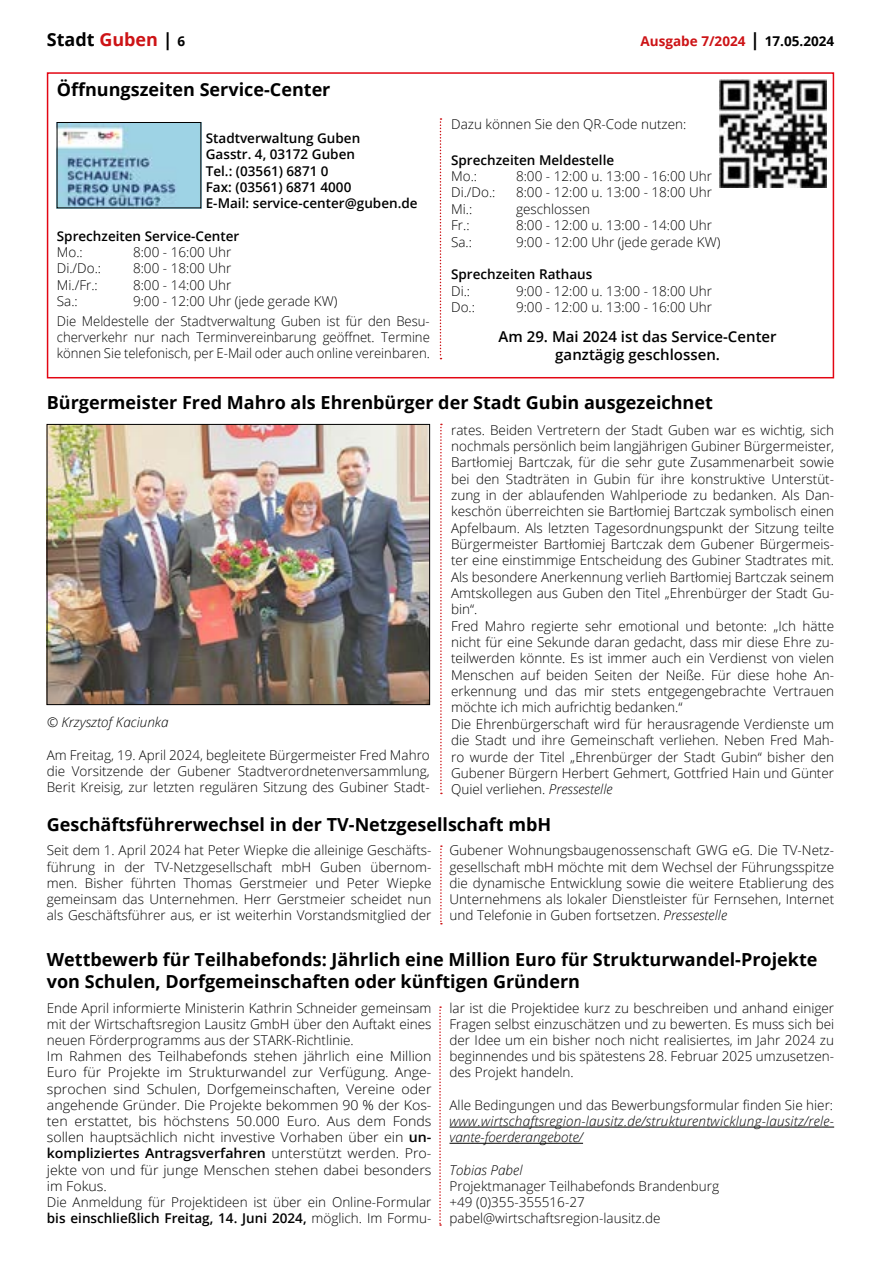
<style>
.page{position:relative;width:881px;height:1263px;background:#fff}
.page>*{position:absolute;margin:0;border:0;box-sizing:border-box;transform-origin:0 0}
.t1{font:700 18px/21.6px "Open Sans";color:#000}
.t2{font:600 15px/18px "Open Sans";color:#000;text-align:center}
.t3{font:300 13.5px/16.2px "Open Sans";color:#000}
.t4{font:600 13.5px/16.2px "Open Sans";color:#000}
.t5{font:italic 300 13.5px/16.2px "Open Sans";letter-spacing:.015em;color:#000}
.t6{font:700 13.5px "Open Sans";color:#cd1316}
.s1{color:#cd1316}
.s2{font-size:13.5px}
.s3{font-size:18px;color:#000}
.s4{color:#000}
.s5{font-style:italic}
.s6{font-weight:600}
</style>
<div class="page">
<svg style="left:439px;top:118px;width:2px;height:241px"></svg>
<img style="left:59px;top:124px;width:140px;height:82px">
<div style="left:57px;top:122px;width:144px;height:86px;border:1px solid #000"></div>
<div style="left:47px;top:72px;width:786px;height:306px;border:2px solid #e30613"></div>
<img style="left:719px;top:80px;width:107px;height:107px">
<img style="left:49px;top:426px;width:378px;height:277px">
<div style="left:47px;top:424px;width:382px;height:281px;border:1px solid #000"></div>
<hr style="left:449px;top:1127px;width:384px;height:1px;background:#000">
<hr style="left:449px;top:1143px;width:134px;height:1px;background:#000">
<svg style="left:440px;top:424px;width:2px;height:370px"></svg>
<svg style="left:440px;top:845px;width:2px;height:79px"></svg>
<svg style="left:439px;top:1006px;width:2px;height:220px"></svg>
<h1 class="t1" style="left:47px;top:28px;width:140px">Stadt <span class="s1">Guben</span> | <span class="s2">6</span></h1>
<p class="t6" style="left:640px;top:32px;width:195px">Ausgabe 7/2024 <span class="s3">|</span> <span class="s4">17.05.2024</span></p>
<h1 class="t1" style="left:57px;top:78px;width:275px">Öffnungszeiten Service-Center</h1>
<p class="t4" style="left:206px;top:130px;width:213px">Stadtverwaltung Guben<br>Gasstr. 4, 03172 Guben<br>Tel.: (03561) 6871 0<br>Fax: (03561) 6871 4000<br>E-Mail: service-center@guben.de</p>
<p class="t4" style="left:57px;top:228px;width:184px">Sprechzeiten Service-Center</p>
<p class="t3" style="left:57px;top:244px;width:27px">Mo.:</p>
<p class="t3" style="left:133px;top:244px;width:100px">8:00 - 16:00 Uhr</p>
<p class="t3" style="left:57px;top:260px;width:46px">Di./Do.:</p>
<p class="t3" style="left:133px;top:260px;width:100px">8:00 - 18:00 Uhr</p>
<p class="t3" style="left:57px;top:276px;width:42px">Mi./Fr.:</p>
<p class="t3" style="left:133px;top:276px;width:100px">8:00 - 14:00 Uhr</p>
<p class="t3" style="left:57px;top:293px;width:22px">Sa.:</p>
<p class="t3" style="left:451px;top:116px;width:237px">Dazu können Sie den QR-Code nutzen:</p>
<p class="t4" style="left:451px;top:152px;width:164px">Sprechzeiten Meldestelle</p>
<p class="t3" style="left:451px;top:168px;width:27px">Mo.:</p>
<p class="t3" style="left:516px;top:168px;width:197px">8:00 - 12:00 u. 13:00 - 16:00 Uhr</p>
<p class="t3" style="left:451px;top:184px;width:46px">Di./Do.:</p>
<p class="t3" style="left:516px;top:184px;width:197px">8:00 - 12:00 u. 13:00 - 18:00 Uhr</p>
<p class="t3" style="left:451px;top:200px;width:23px">Mi.:</p>
<p class="t3" style="left:516px;top:200px;width:76px">geschlossen</p>
<p class="t3" style="left:451px;top:217px;width:20px">Fr.:</p>
<p class="t3" style="left:516px;top:217px;width:197px">8:00 - 12:00 u. 13:00 - 14:00 Uhr</p>
<p class="t3" style="left:451px;top:233px;width:22px">Sa.:</p>
<p class="t3" style="left:516px;top:233px;width:206px">9:00 - 12:00 Uhr (jede gerade KW)</p>
<p class="t4" style="left:451px;top:266px;width:143px">Sprechzeiten Rathaus</p>
<p class="t3" style="left:451px;top:282px;width:21px">Di.:</p>
<p class="t3" style="left:516px;top:282px;width:197px">9:00 - 12:00 u. 13:00 - 18:00 Uhr</p>
<p class="t3" style="left:451px;top:298px;width:25px">Do.:</p>
<p class="t3" style="left:516px;top:298px;width:197px">9:00 - 12:00 u. 13:00 - 16:00 Uhr</p>
<p class="t2" style="left:498px;top:327px;width:279px">Am 29. Mai 2024 ist das Service-Center ganztägig geschlossen.</p>
<h1 class="t1" style="left:47px;top:391px;width:667px">Bürgermeister Fred Mahro als Ehrenbürger der Stadt Gubin ausgezeichnet</h1>
<p class="t3" style="left:57px;top:291px;width:374px;line-height:19.5px;text-indent:76px">9:00 - 12:00 Uhr (jede gerade KW)<br>Die Meldestelle der Stadtverwaltung Guben ist für den Besu-</p>
<p class="t3" style="left:57px;top:329px;width:374px">cherverkehr nur nach Terminvereinbarung geöffnet. Termine können Sie telefonisch, per E-Mail oder auch online vereinbaren.</p>
<p class="t3" style="left:451px;top:421px;width:384px">rates. Beiden Vertretern der Stadt Guben war es wichtig, sich nochmals persönlich beim langjährigen Gubiner Bürgermeister, Bartłomiej Bartczak, für die sehr gute Zusammenarbeit sowie bei den Stadträten in Gubin für ihre konstruktive Unterstüt&shy;zung in der ablaufenden Wahlperiode zu bedanken. Als Dan&shy;keschön überreichten sie Bartłomiej Bartczak symbolisch einen Apfelbaum. Als letzten Tagesordnungspunkt der Sitzung teilte Bürgermeister Bartłomiej Bartczak dem Gubener Bürgermeis&shy;ter eine einstimmige Entscheidung des Gubiner Stadtrates mit.<br>Als besondere Anerkennung verlieh Bartłomiej Bartczak seinem Amtskollegen aus Guben den Titel „Ehrenbürger der Stadt Gu&shy;bin“.<br>Fred Mahro regierte sehr emotional und betonte: „Ich hätte nicht für eine Sekunde daran gedacht, dass mir diese Ehre zu&shy;teilwerden könnte. Es ist immer auch ein Verdienst von vielen Menschen auf beiden Seiten der Neiße. Für diese hohe An&shy;erkennung und das mir stets entgegengebrachte Vertrauen möchte ich mich aufrichtig bedanken.“<br>Die Ehrenbürgerschaft wird für herausragende Verdienste um die Stadt und ihre Gemeinschaft verliehen. Neben Fred Mah&shy;ro wurde der Titel „Ehrenbürger der Stadt Gubin“ bisher den Gubener Bürgern Herbert Gehmert, Gottfried Hain und Günter Quiel verliehen. <span class="s5">Pressestelle</span></p>
<h1 class="t1" style="left:47px;top:813px;width:505px">Geschäftsführerwechsel in der TV-Netzgesellschaft mbH</h1>
<p class="t3" style="left:47px;top:842px;width:386px;text-align:justify">Seit dem 1. April 2024 hat Peter Wiepke die alleinige Geschäfts&shy;führung in der TV-Netzgesellschaft mbH Guben übernom&shy;men. Bisher führten Thomas Gerstmeier und Peter Wiepke gemeinsam das Unternehmen. Herr Gerstmeier scheidet nun als Geschäftsführer aus, er ist weiterhin Vorstandsmitglied der</p>
<p class="t3" style="left:449px;top:842px;width:386px;text-align:justify">Gubener Wohnungsbaugenossenschaft GWG eG. Die TV-Netz&shy;gesellschaft mbH möchte mit dem Wechsel der Führungsspitze die dynamische Entwicklung sowie die weitere Etablierung des Unternehmens als lokaler Dienstleister für Fernsehen, Internet und Telefonie in Guben fortsetzen. <span class="s5">Pressestelle</span></p>
<h1 class="t1" style="left:47px;top:948px;width:771px">Wettbewerb für Teilhabefonds: Jährlich eine Million Euro für Strukturwandel-Projekte von Schulen, Dorfgemeinschaften oder künftigen Gründern</h1>
<p class="t3" style="left:47px;top:999px;width:386px">Ende April informierte Ministerin Kathrin Schneider gemeinsam mit der Wirtschaftsregion Lausitz GmbH über den Auftakt eines neuen Förderprogramms aus der STARK-Richtlinie.<br>Im Rahmen des Teilhabefonds stehen jährlich eine Million Euro für Projekte im Strukturwandel zur Verfügung. Ange&shy;sprochen sind Schulen, Dorfgemeinschaften, Vereine oder angehende Gründer. Die Projekte bekommen 90 % der Kos&shy;ten erstattet, bis höchstens 50.000 Euro. Aus dem Fonds sollen hauptsächlich nicht investive Vorhaben über ein <span class="s6">un&shy;kompliziertes Antragsverfahren</span> unterstützt werden. Pro&shy;jekte von und für junge Menschen stehen dabei besonders im Fokus.<br>Die Anmeldung für Projektideen ist über ein Online-Formular <span class="s6">bis einschließlich Freitag, 14. Juni 2024,</span> möglich. Im Formu-</p>
<p class="t3" style="left:449px;top:999px;width:386px;text-align:justify">lar ist die Projektidee kurz zu beschreiben und anhand einiger Fragen selbst einzuschätzen und zu bewerten. Es muss sich bei der Idee um ein bisher noch nicht realisiertes, im Jahr 2024 zu beginnendes und bis spätestens 28. Februar 2025 umzusetzen&shy;des Projekt handeln.</p>
<p class="t5" style="left:47px;top:714px;width:123px">© Krzysztof Kaciunka</p>
<p class="t3" style="left:47px;top:746px;width:384px;text-align:justify">Am Freitag, 19. April 2024, begleitete Bürgermeister Fred Mahro die Vorsitzende der Gubener Stadtverordnetenversammlung, Berit Kreisig, zur letzten regulären Sitzung des Gubiner Stadt-</p>
<p class="t3" style="left:449px;top:1096px;width:385px">Alle Bedingungen und das Bewerbungsformular finden Sie hier:</p>
<p class="t5" style="left:449px;top:1112px;width:386px">www.wirtschaftsregion-lausitz.de/strukturentwicklung-lausitz/rele&shy;vante-foerderangebote/</p>
<p class="t5" style="left:449px;top:1161px;width:74px">Tobias Pabel</p>
<p class="t3" style="left:449px;top:1177px;width:271px">Projektmanager Teilhabefonds Brandenburg +49 (0)355-355516-27 pabel@wirtschaftsregion-lausitz.de</p>
</div>
